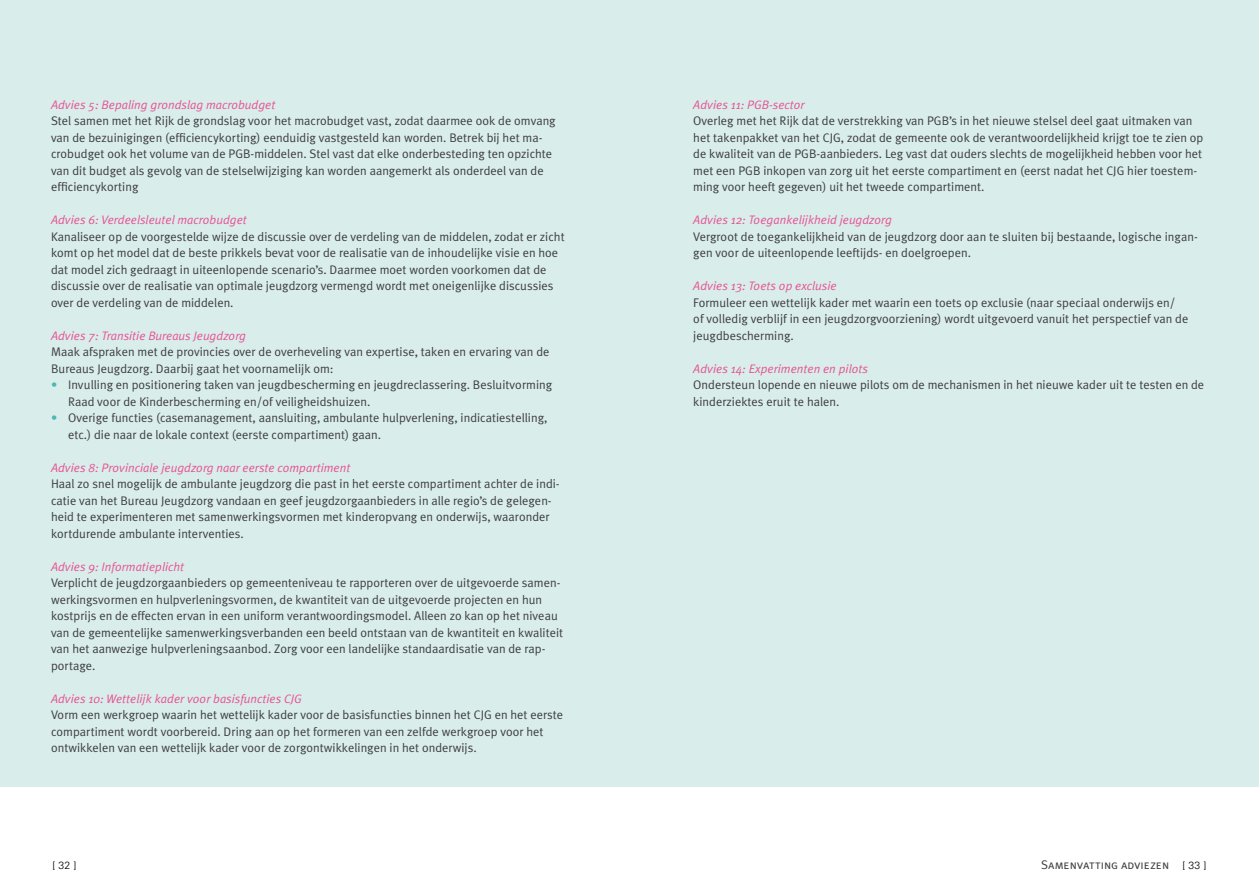
<style>
.page{position:relative;width:1259px;height:893px;background:#fff}
.page>*{position:absolute;margin:0;border:0;box-sizing:border-box;transform-origin:0 0}
.t1{font:12.45px/16.5px "Meta Plus Normal";color:#3e3d40}
.t2{font:12.45px "Meta Plus Normal Caps";color:#3e3d40}
.t3{font:italic 12.3px "Meta Plus Normal";color:#e75294}
.t4{font:300 10.5px "Univers";color:#000}
.s1{color:#49b8b6}
</style>
<div class="page">
<div style="left:629px;top:0;width:630px;height:787px;background:#d9edeb"></div>
<div style="left:0;top:0;width:629px;height:787px;background:#d9edeb"></div>
<p class="t3" style="left:51px;top:97px;width:226px">Advies 5: Bepaling grondslag macrobudget</p>
<p class="t1" style="left:51px;top:112px;width:506px">Stel samen met het Rijk de grondslag voor het macrobudget vast, zodat daarmee ook de omvang van de bezuinigingen (efficiencykorting) eenduidig vastgesteld kan worden. Betrek bij het ma&shy;crobudget ook het volume van de PGB-middelen. Stel vast dat elke onderbesteding ten opzichte van dit budget als gevolg van de stelselwijziging kan worden aangemerkt als onderdeel van de efficiencykorting</p>
<p class="t3" style="left:51px;top:213px;width:197px">Advies 6: Verdeelsleutel macrobudget</p>
<p class="t1" style="left:51px;top:228px;width:515px">Kanaliseer op de voorgestelde wijze de discussie over de verdeling van de middelen, zodat er zicht komt op het model dat de beste prikkels bevat voor de realisatie van de inhoudelijke visie en hoe dat model zich gedraagt in uiteenlopende scenario’s. Daarmee moet worden voorkomen dat de discussie over de realisatie van optimale jeugdzorg vermengd wordt met oneigenlijke discussies over de verdeling van de middelen.</p>
<p class="t3" style="left:51px;top:328px;width:196px">Advies 7: Transitie Bureaus Jeugdzorg</p>
<p class="t1" style="left:51px;top:343px;width:500px">Maak afspraken met de provincies over de overheveling van expertise, taken en ervaring van de<br>Bureaus Jeugdzorg. Daarbij gaat het voornamelijk om:</p>
<p class="t1" style="left:68px;top:376px;width:485px;text-indent:-17px"><span class="s1">•</span> Invulling en positionering taken van jeugdbescherming en jeugdreclassering. Besluitvorming<br>Raad voor de Kinderbescherming en/of veiligheidshuizen.</p>
<p class="t1" style="left:68px;top:409px;width:481px;text-indent:-17px"><span class="s1">•</span> Overige functies (casemanagement, aansluiting, ambulante hulpverlening, indicatiestelling, etc.) die naar de lokale context (eerste compartiment) gaan.</p>
<p class="t3" style="left:51px;top:460px;width:301px">Advies 8: Provinciale jeugdzorg naar eerste compartiment</p>
<p class="t1" style="left:51px;top:475px;width:510px">Haal zo snel mogelijk de ambulante jeugdzorg die past in het eerste compartiment achter de indi&shy;catie van het Bureau Jeugdzorg vandaan en geef jeugdzorgaanbieders in alle regio’s de gelegen&shy;heid te experimenteren met samenwerkingsvormen met kinderopvang en onderwijs, waaronder kortdurende ambulante interventies.</p>
<p class="t3" style="left:51px;top:559px;width:135px">Advies 9: Informatieplicht</p>
<p class="t1" style="left:51px;top:574px;width:513px">Verplicht de jeugdzorgaanbieders op gemeenteniveau te rapporteren over de uitgevoerde samen&shy;werkingsvormen en hulpverleningsvormen, de kwantiteit van de uitgevoerde projecten en hun kostprijs en de effecten ervan in een uniform verantwoordingsmodel. Alleen zo kan op het niveau van de gemeentelijke samenwerkingsverbanden een beeld ontstaan van de kwantiteit en kwaliteit van het aanwezige hulpverleningsaanbod. Zorg voor een landelijke standaardisatie van de rap&shy;portage.</p>
<p class="t3" style="left:51px;top:691px;width:252px">Advies 10: Wettelijk kader voor basisfuncties CJG</p>
<p class="t1" style="left:51px;top:706px;width:514px">Vorm een werkgroep waarin het wettelijk kader voor de basisfuncties binnen het CJG en het eerste compartiment wordt voorbereid. Dring aan op het formeren van een zelfde werkgroep voor het ontwikkelen van een wettelijk kader voor de zorgontwikkelingen in het onderwijs.</p>
<p class="t3" style="left:693px;top:97px;width:113px">Advies 11: PGB-sector</p>
<p class="t1" style="left:693px;top:112px;width:511px">Overleg met het Rijk dat de verstrekking van PGB’s in het nieuwe stelsel deel gaat uitmaken van het takenpakket van het CJG, zodat de gemeente ook de verantwoordelijkheid krijgt toe te zien op de kwaliteit van de PGB-aanbieders. Leg vast dat ouders slechts de mogelijkheid hebben voor het met een PGB inkopen van zorg uit het eerste compartiment en (eerst nadat het CJG hier toestem&shy;ming voor heeft gegeven) uit het tweede compartiment.</p>
<p class="t3" style="left:693px;top:213px;width:200px">Advies 12: Toegankelijkheid jeugdzorg</p>
<p class="t1" style="left:693px;top:228px;width:506px">Vergroot de toegankelijkheid van de jeugdzorg door aan te sluiten bij bestaande, logische ingan&shy;gen voor de uiteenlopende leeftijds- en doelgroepen.</p>
<p class="t3" style="left:693px;top:279px;width:145px">Advies 13: Toets op exclusie</p>
<p class="t1" style="left:693px;top:294px;width:496px">Formuleer een wettelijk kader met waarin een toets op exclusie (naar speciaal onderwijs en/ of volledig verblijf in een jeugdzorgvoorziening) wordt uitgevoerd vanuit het perspectief van de jeugdbescherming.</p>
<p class="t3" style="left:693px;top:361px;width:176px">Advies 14: Experimenten en pilots</p>
<p class="t1" style="left:693px;top:376px;width:512px">Ondersteun lopende en nieuwe pilots om de mechanismen in het nieuwe kader uit te testen en de kinderziektes eruit te halen.</p>
<p class="t2" style="left:1041px;top:858px;width:130px">Samenvatting adviezen</p>
<p class="t4" style="left:53px;top:859px;width:25px">[ 32 ]</p>
<p class="t4" style="left:1182px;top:859px;width:25px">[ 33 ]</p>
</div>
